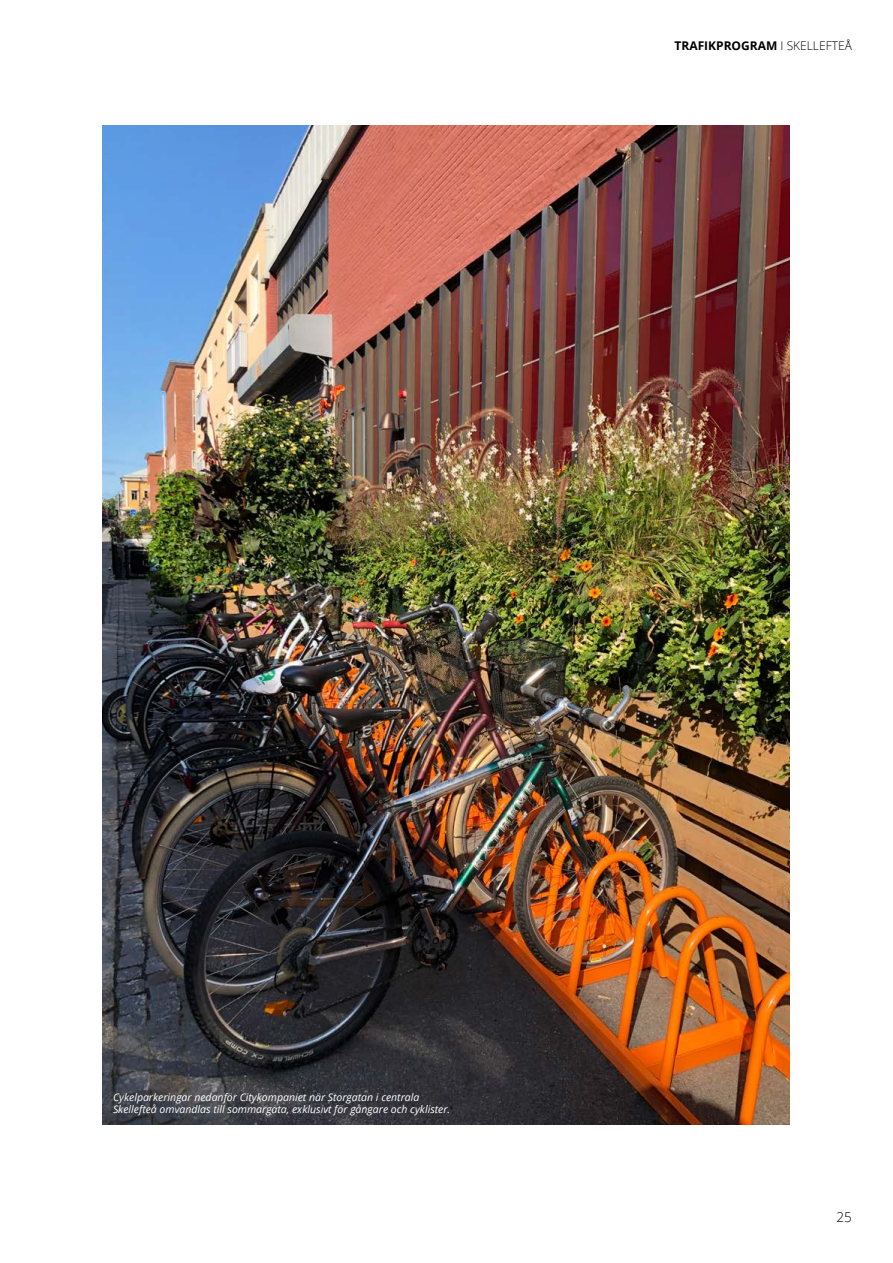
<style>
.page{position:relative;width:893px;height:1263px;background:#fff}
.page>*{position:absolute;margin:0;border:0;box-sizing:border-box;transform-origin:0 0}
.t1{font:300 13.5px "Smhhgx Open Sans";color:#000}
.t2{font:700 12px "Yrgmhk Open Sans";color:#000}
.t3{font:italic 10.5px/12.6px "Cqbknt Open Sans";color:#fff}
.s1{font-family:"Hmgcxl Open Sans";font-weight:300}
.s2{font-family:"Bctsfl Open Sans"}
</style>
<div class="page">
<img style="left:103px;top:125px;width:687px;height:999px">
<p class="t2" style="left:674px;top:37px;width:179px">TRAFIKPROGRAM <span class="s1">I SKELLEFTEÅ</span></p>
<p class="t3" style="left:113px;top:1090px;width:339px"><span class="s2">Cykelparkeringar nedanför Citykompaniet när Storgatan i centrala<br></span>Skellefteå omvandlas till sommargata, exklusivt för gångare och cyklister.</p>
<p class="t1" style="left:836px;top:1208px;width:17px">25</p>
</div>
